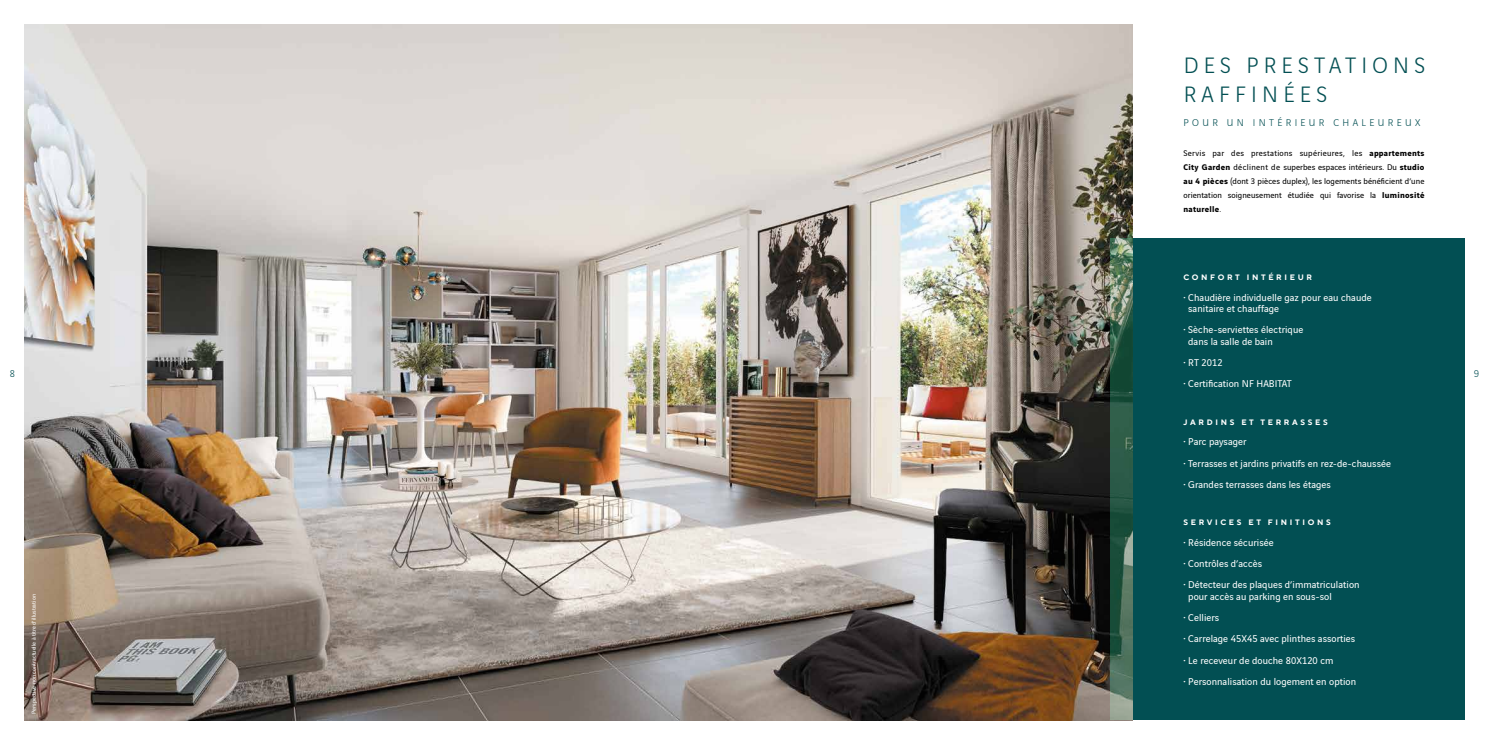
<style>
.page{position:relative;width:1489px;height:745px;background:#fff}
.page>*{position:absolute;margin:0;border:0;box-sizing:border-box;transform-origin:0 0}
.t1{font:300 23.8px/28.5px "Vinci Sans";letter-spacing:.22em;color:#004e52}
.t2{font:10.5px/11.4px "Vinci Sans";letter-spacing:.005em;color:#fff}
.t3{font:300 10.5px "Vinci Sans";letter-spacing:.32em;color:#004e52}
.t4{font:8.75px/14px "Vinci Sans";letter-spacing:.005em;color:#000;text-align:justify}
.t5{font:700 7.88px "TT Norms Pro";letter-spacing:.34em;color:#fff}
.t6{font:6.12px "Vinci Sans";color:#fff}
.s1{font-weight:700}
</style>
<div class="page">
<img style="left:24px;top:24px;width:1441px;height:697px">
<h1 class="t1" style="left:1183px;top:49px;width:243px">DES PRESTATIONS<br>RAFFINÉES</h1>
<p class="t3" style="left:1183px;top:115px;width:238px">POUR UN INTÉRIEUR CHALEUREUX</p>
<p class="t4" style="left:1183px;top:145px;width:242px">Servis par des prestations supérieures, les <span class="s1">appartements City Garden</span> déclinent de superbes espaces intérieurs. Du <span class="s1">studio au 4 pièces</span> (dont 3 pièces duplex), les logements bénéficient d’une orientation soigneusement étudiée qui favorise la <span class="s1">luminosité naturelle</span>.</p>
<p class="t5" style="left:1183px;top:272px;width:130px">CONFORT INTÉRIEUR</p>
<p class="t2" style="left:1188px;top:290px;width:185px;text-indent:-5px">• Chaudière individuelle gaz pour eau chaude sanitaire et chauffage</p>
<p class="t2" style="left:1188px;top:323px;width:117px;text-indent:-5px">• Sèche-serviettes électrique dans la salle de bain</p>
<p class="t2" style="left:1183px;top:356px;width:41px">• RT 2012</p>
<p class="t2" style="left:1183px;top:377px;width:110px">• Certification NF HABITAT</p>
<p class="t5" style="left:1183px;top:416px;width:146px">JARDINS ET TERRASSES</p>
<p class="t2" style="left:1183px;top:435px;width:64px">• Parc paysager</p>
<p class="t2" style="left:1183px;top:456px;width:209px">• Terrasses et jardins privatifs en rez-de-chaussée</p>
<p class="t2" style="left:1183px;top:477px;width:149px">• Grandes terrasses dans les étages</p>
<p class="t3" style="left:10px;top:365px;width:7px">8</p>
<p class="t3" style="left:1473px;top:365px;width:7px">9</p>
<p class="t6" style="left:29px;top:713px;width:121px;rotate:-90deg">Perspective non contractuelle à titre d’illustration</p>
<p class="t5" style="left:1183px;top:517px;width:149px">SERVICES ET FINITIONS</p>
<p class="t2" style="left:1183px;top:535px;width:92px">• Résidence sécurisée</p>
<p class="t2" style="left:1183px;top:556px;width:80px">• Contrôles d’accès</p>
<p class="t2" style="left:1188px;top:577px;width:173px;text-indent:-5px">• Détecteur des plaques d’immatriculation pour accès au parking en sous-sol</p>
<p class="t2" style="left:1183px;top:610px;width:37px">• Celliers</p>
<p class="t2" style="left:1183px;top:631px;width:173px">• Carrelage 45X45 avec plinthes assorties</p>
<p class="t2" style="left:1183px;top:653px;width:151px">• Le receveur de douche 80X120 cm</p>
<p class="t2" style="left:1183px;top:674px;width:174px">• Personnalisation du logement en option</p>
</div>
